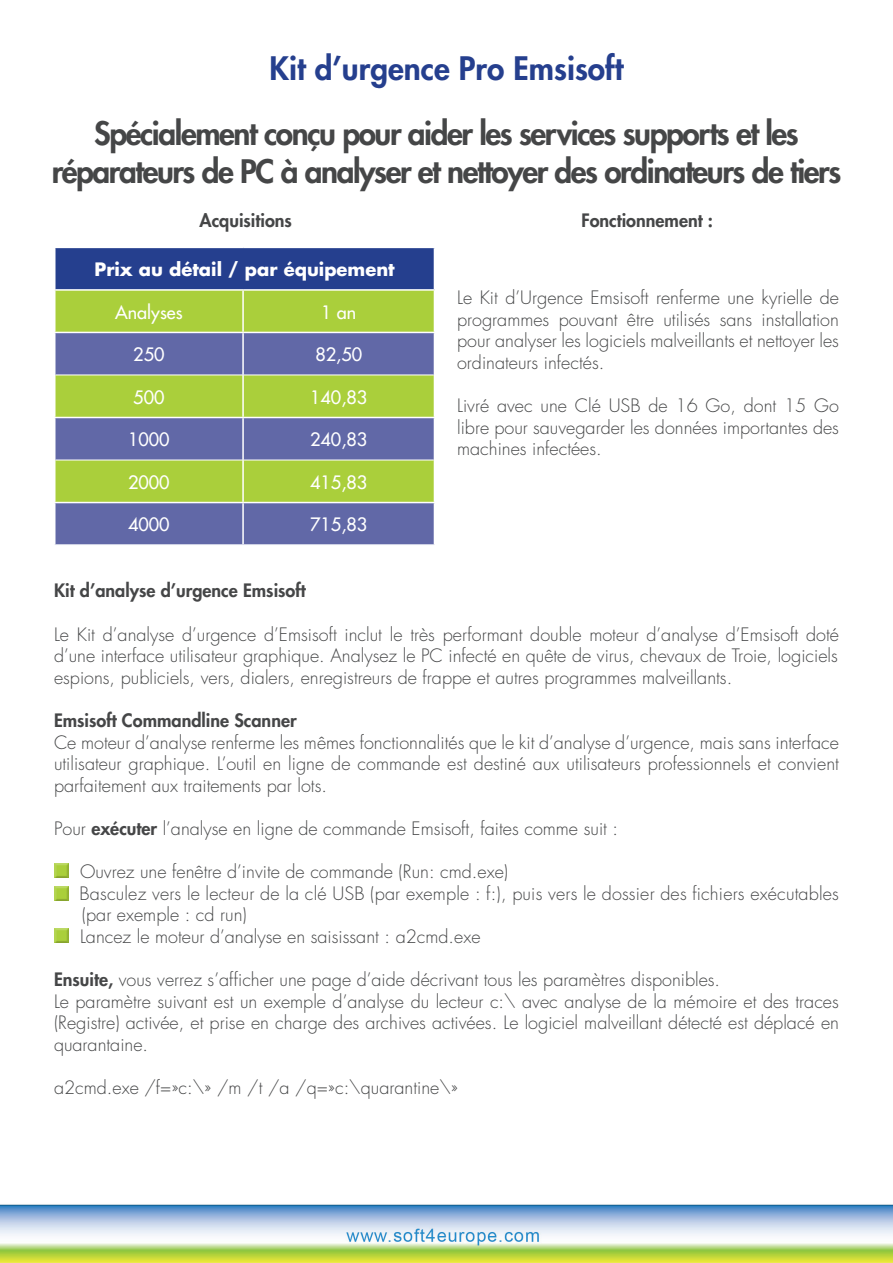
<style>
.page{position:relative;width:893px;height:1263px;background:#fff}
.page>*{position:absolute;margin:0;border:0;box-sizing:border-box;transform-origin:0 0}
.t1{font:800 31.5px/37.8px "Futura Std";letter-spacing:-.045em;color:#454647;text-align:center}
.t2{font:800 31.5px "Futura Std";color:#253f8e}
.t3{font:300 18px/21.6px "Futura Std";color:#454647;text-align:justify}
.t4{font:800 18px "Futura Std";color:#454647}
.t5{font:500 18px "Futura Std";color:#fff}
.t6{font:700 18px "Futura Std";color:#fff}
.s1{font-weight:800}
</style>
<div class="page">
<div style="left:51px;top:862px;width:21px;height:19px;background:#231f20;opacity:.75"></div>
<div style="left:51px;top:885px;width:21px;height:19px;background:#231f20;opacity:.75"></div>
<div style="left:51px;top:927px;width:21px;height:19px;background:#231f20;opacity:.75"></div>
<div style="left:55px;top:247px;width:379px;height:43px;background:#253f8e"></div>
<div style="left:56px;top:291px;width:378px;height:41px;background:#aacf3b"></div>
<svg style="left:56px;top:333px;width:378px;height:211px;fill:#6168a7"></svg>
<hr style="left:54px;top:247px;width:189px;height:1px;background:#fff">
<hr style="left:54px;top:248px;width:2px;height:41px;background:#fff">
<hr style="left:243px;top:247px;width:192px;height:1px;background:#fff">
<hr style="left:54px;top:289px;width:189px;height:2px;background:#fff">
<hr style="left:243px;top:289px;width:192px;height:2px;background:#fff">
<hr style="left:242px;top:291px;width:2px;height:41px;background:#fff">
<hr style="left:242px;top:333px;width:2px;height:42px;background:#fff">
<hr style="left:242px;top:375px;width:2px;height:42px;background:#fff">
<hr style="left:54px;top:417px;width:189px;height:1px;background:#fff">
<hr style="left:243px;top:417px;width:192px;height:1px;background:#fff">
<hr style="left:242px;top:418px;width:2px;height:42px;background:#fff">
<hr style="left:242px;top:460px;width:2px;height:42px;background:#fff">
<hr style="left:54px;top:502px;width:189px;height:1px;background:#fff">
<hr style="left:243px;top:502px;width:192px;height:1px;background:#fff">
<hr style="left:242px;top:503px;width:2px;height:41px;background:#fff">
<hr style="left:56px;top:375px;width:187px;height:1px;background:#fff">
<hr style="left:243px;top:375px;width:191px;height:1px;background:#fff">
<hr style="left:56px;top:460px;width:187px;height:1px;background:#fff">
<hr style="left:243px;top:460px;width:191px;height:1px;background:#fff">
<img style="left:0;top:1204px;width:893px;height:59px">
<h1 class="t2" style="left:270px;top:48px;width:355px">Kit d’urgence Pro Emsisoft</h1>
<h1 class="t1" style="left:52px;top:114px;width:791px">Spécialement conçu pour aider les services supports et les réparateurs de PC à analyser et nettoyer des ordinateurs de tiers</h1>
<p class="t4" style="left:199px;top:209px;width:94px">Acquisitions</p>
<p class="t4" style="left:581px;top:209px;width:133px">Fonctionnement :</p>
<p class="t6" style="left:94px;top:257px;width:302px">Prix au détail / par équipement</p>
<p class="t5" style="left:115px;top:301px;width:69px">Analyses</p>
<p class="t5" style="left:321px;top:301px;width:37px">1 an</p>
<p class="t5" style="left:133px;top:343px;width:33px">250</p>
<p class="t5" style="left:315px;top:343px;width:48px">82,50</p>
<p class="t5" style="left:133px;top:386px;width:33px">500</p>
<p class="t5" style="left:310px;top:386px;width:59px">140,83</p>
<p class="t5" style="left:128px;top:428px;width:43px">1000</p>
<p class="t5" style="left:310px;top:428px;width:59px">240,83</p>
<p class="t5" style="left:128px;top:471px;width:43px">2000</p>
<p class="t5" style="left:310px;top:471px;width:59px">415,83</p>
<p class="t5" style="left:128px;top:513px;width:43px">4000</p>
<p class="t5" style="left:310px;top:513px;width:59px">715,83</p>
<p class="t3" style="left:457px;top:287px;width:383px">Le Kit d’Urgence Emsisoft renferme une kyrielle de programmes pouvant être utilisés sans installation pour analyser les logiciels malveillants et nettoyer les ordinateurs infectés.</p>
<p class="t3" style="left:457px;top:395px;width:383px">Livré avec une Clé USB de 16 Go, dont 15 Go libre pour sauvegarder les données importantes des machines infectées.</p>
<p class="t4" style="left:54px;top:579px;width:253px">Kit d’analyse d’urgence Emsisoft</p>
<p class="t3" style="left:54px;top:624px;width:786px">Le Kit d’analyse d’urgence d’Emsisoft inclut le très performant double moteur d’analyse d’Emsisoft doté d’une interface utilisateur graphique. Analysez le PC infecté en quête de virus, chevaux de Troie, logiciels espions, publiciels, vers, dialers, enregistreurs de frappe et autres programmes malveillants.</p>
<p class="t4" style="left:54px;top:709px;width:244px">Emsisoft Commandline Scanner</p>
<p class="t3" style="left:54px;top:732px;width:786px">Ce moteur d’analyse renferme les mêmes fonctionnalités que le kit d’analyse d’urgence, mais sans interface utilisateur graphique. L’outil en ligne de commande est destiné aux utilisateurs professionnels et convient parfaitement aux traitements par lots.</p>
<p class="t3" style="left:54px;top:818px;width:566px">Pour <span class="s1">exécuter</span> l’analyse en ligne de commande Emsisoft, faites comme suit :</p>
<p class="t3" style="left:80px;top:861px;width:761px;text-align:left">Ouvrez une fenêtre d’invite de commande (Run: cmd.exe)<br>Basculez vers le lecteur de la clé USB (par exemple : f:), puis vers le dossier des fichiers exécutables (par exemple : cd run)<br>Lancez le moteur d’analyse en saisissant : a2cmd.exe</p>
<p class="t3" style="left:54px;top:969px;width:786px;text-align:left"><span class="s1">Ensuite,</span> vous verrez s’afficher une page d’aide décrivant tous les paramètres disponibles.<br>Le paramètre suivant est un exemple d’analyse du lecteur c:\ avec analyse de la mémoire et des traces (Registre) activée, et prise en charge des archives activées. Le logiciel malveillant détecté est déplacé en quarantaine.</p>
<p class="t3" style="left:54px;top:1077px;width:405px">a2cmd.exe /f=»c:\» /m /t /a /q=»c:\quarantine\»</p>
</div>
